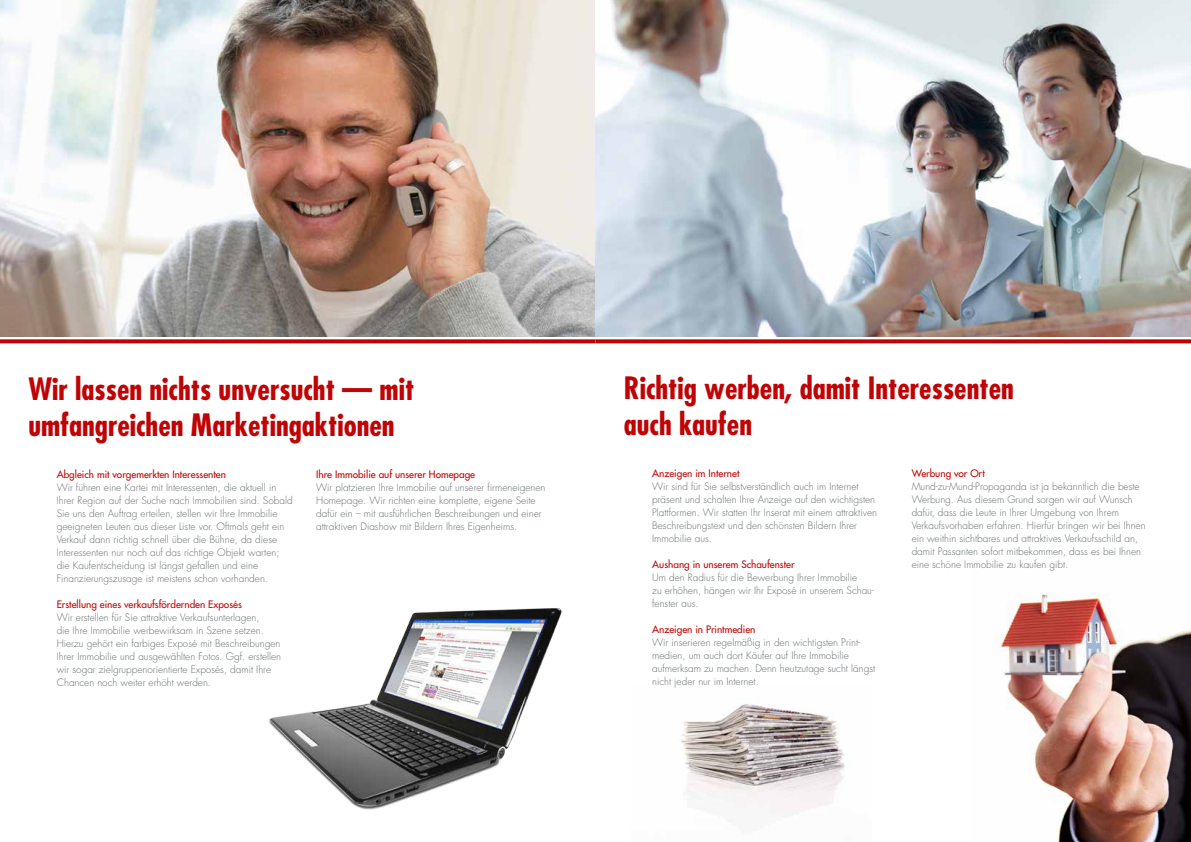
<style>
.page{position:relative;width:1191px;height:842px;background:#fff}
.page>*{position:absolute;margin:0;border:0;box-sizing:border-box;transform-origin:0 0}
.t1{font:700 condensed 30px/36px "Futura";color:#c00304}
.t2{font:300 10px/13px "Futura";color:#656b6d}
.t3{font:10px "Futura";color:#c00304}
</style>
<div class="page">
<img style="left:998px;top:594px;width:193px;height:248px">
<img style="left:680px;top:704px;width:165px;height:118px">
<img style="left:0;top:0;width:1191px;height:336px">
<img style="left:269px;top:608px;width:293px;height:202px">
<svg style="left:0;top:339px;width:595px;height:4px;background:#c5191a"></svg>
<svg style="left:595px;top:339px;width:596px;height:4px;background:#c5191a"></svg>
<h1 class="t1" style="left:28px;top:371px;width:387px">Wir lassen nichts unversucht — mit umfangreichen Marketingaktionen</h1>
<h1 class="t1" style="left:624px;top:370px;width:391px">Richtig werben, damit Interessenten auch kaufen</h1>
<p class="t3" style="left:652px;top:467px;width:89px">Anzeigen im Internet</p>
<p class="t2" style="left:652px;top:480px;width:226px">Wir sind für Sie selbstverständlich auch im Internet präsent und schalten Ihre Anzeige auf den wichtigsten Plattformen. Wir statten Ihr Inserat mit einem attraktiven Beschreibungstext und den schönsten Bildern Ihrer Immobilie aus.</p>
<p class="t3" style="left:652px;top:558px;width:144px">Aushang in unserem Schaufenster</p>
<p class="t2" style="left:652px;top:571px;width:223px">Um den Radius für die Bewerbung Ihrer Immobilie<br>zu erhöhen, hängen wir Ihr Exposé in unserem Schau&shy;fenster aus.</p>
<p class="t3" style="left:652px;top:623px;width:105px">Anzeigen in Printmedien</p>
<p class="t2" style="left:652px;top:636px;width:224px">Wir inserieren regelmäßig in den wichtigsten Print&shy;medien, um auch dort Käufer auf Ihre Immobilie aufmerksam zu machen. Denn heutzutage sucht längst nicht jeder nur im Internet.</p>
<p class="t3" style="left:911px;top:467px;width:75px">Werbung vor Ort</p>
<p class="t2" style="left:911px;top:480px;width:235px">Mund-zu-Mund-Propaganda ist ja bekanntlich die beste Werbung. Aus diesem Grund sorgen wir auf Wunsch dafür, dass die Leute in Ihrer Umgebung von Ihrem Verkaufsvorhaben erfahren. Hierfür bringen wir bei Ihnen ein weithin sichtbares und attraktives Verkaufsschild an, damit Passanten sofort mitbekommen, dass es bei Ihnen eine schöne Immobilie zu kaufen gibt.</p>
<p class="t3" style="left:316px;top:467px;width:160px">Ihre Immobilie auf unserer Homepage</p>
<p class="t2" style="left:316px;top:481px;width:231px">Wir platzieren Ihre Immobilie auf unserer firmeneigenen Homepage. Wir richten eine komplette, eigene Seite dafür ein – mit ausführlichen Beschreibungen und einer attraktiven Diashow mit Bildern Ihres Eigenheims.</p>
<p class="t3" style="left:57px;top:467px;width:171px">Abgleich mit vorgemerkten Interessenten</p>
<p class="t2" style="left:57px;top:481px;width:237px">Wir führen eine Kartei mit Interessenten, die aktuell in Ihrer Region auf der Suche nach Immobilien sind. Sobald Sie uns den Auftrag erteilen, stellen wir Ihre Immobilie geeigneten Leuten aus dieser Liste vor. Oftmals geht ein Verkauf dann richtig schnell über die Bühne, da diese Interessenten nur noch auf das richtige Objekt warten; die Kaufentscheidung ist längst gefallen und eine Finanzierungszusage ist meistens schon vorhanden.</p>
<p class="t3" style="left:57px;top:597px;width:187px">Erstellung eines verkaufsfördernden Exposés</p>
<p class="t2" style="left:57px;top:611px;width:226px">Wir erstellen für Sie attraktive Verkaufsunterlagen,<br>die Ihre Immobilie werbewirksam in Szene setzen.<br>Hierzu gehört ein farbiges Exposé mit Beschreibungen Ihrer Immobilie und ausgewählten Fotos. Ggf. erstellen wir sogar zielgruppenorientierte Exposés, damit Ihre Chancen noch weiter erhöht werden.</p>
</div>
